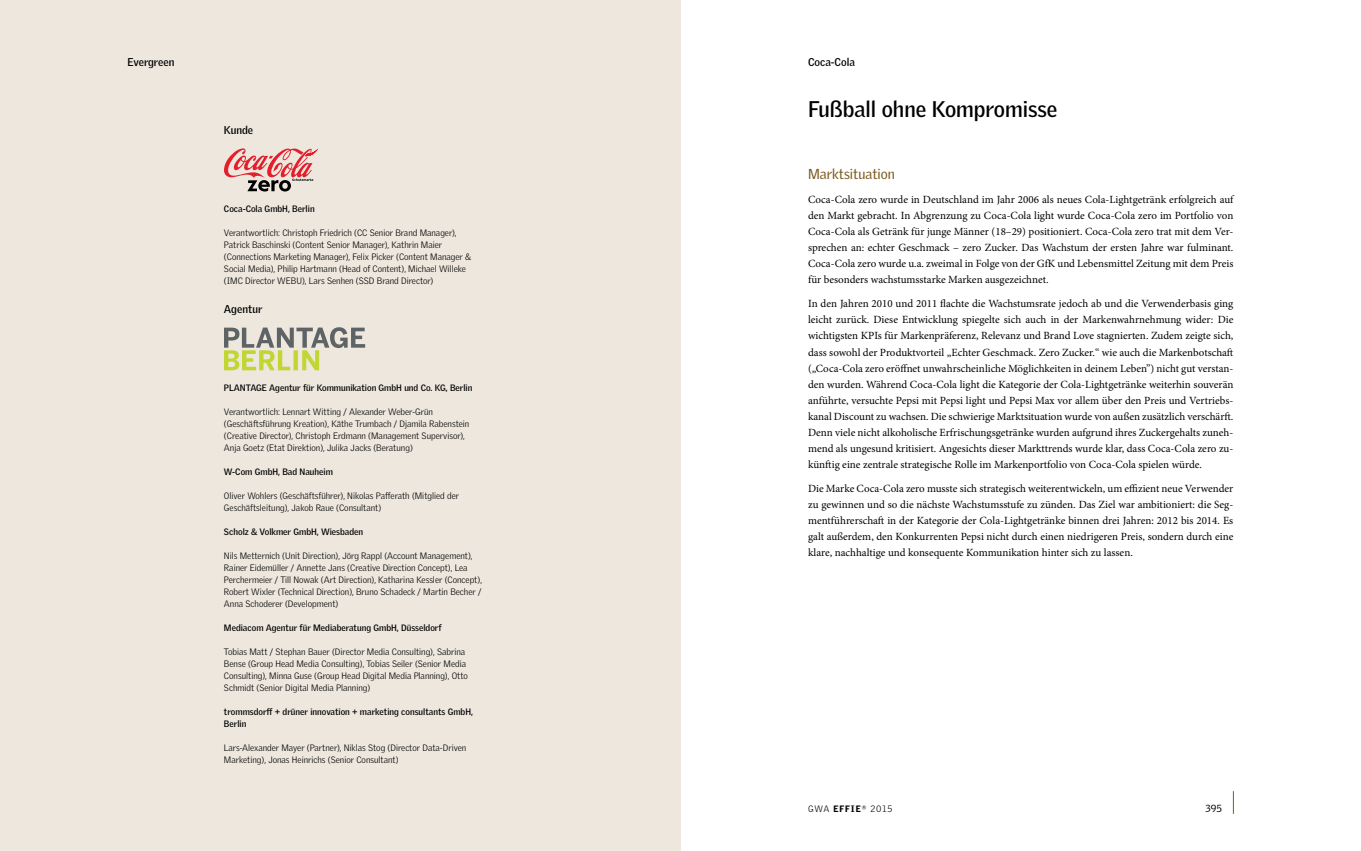
<style>
.page{position:relative;width:1361px;height:851px;background:#fff}
.page>*{position:absolute;margin:0;border:0;box-sizing:border-box;transform-origin:0 0}
.t1{font:700 22px "Griffith Gothic";color:#000}
.t2{font:14px "Griffith Gothic";color:#7b591a}
.t3{font:11px/16px "Minion Pro";color:#000;text-align:justify}
.t4{font:700 11px "Griffith Gothic";color:#000}
.t5{font:10px "Griffith Gothic";color:#000}
.t6{font:300 9px/12px "Griffith Gothic";color:#000}
.t7{font:700 9px/12px "Griffith Gothic";color:#000}
.s1{font-weight:900}
.s2{font-weight:400}
</style>
<div class="page">
<svg style="left:1233px;top:791px;width:1px;height:22px"></svg>
<div style="left:0;top:0;width:680px;height:850px;background:#ede7de"></div>
<svg style="left:224px;top:148px;width:94px;height:43px"></svg>
<svg style="left:224px;top:327px;width:141px;height:43px"></svg>
<p class="t4" style="left:128px;top:55px;width:48px">Evergreen</p>
<p class="t4" style="left:224px;top:124px;width:31px">Kunde</p>
<p class="t7" style="left:224px;top:203px;width:92px">Coca-Cola GmbH, Berlin</p>
<p class="t6" style="left:224px;top:227px;width:249px">Verantwortlich: Christoph Friedrich (CC Senior Brand Manager), Patrick Baschinski (Content Senior Manager), Kathrin Maier (Connections Marketing Manager), Felix Picker (Content Manager &amp; Social Media), Philip Hartmann (Head of Content), Michael Willeke (IMC Director WEBU), Lars Senhen (SSD Brand Director)</p>
<p class="t4" style="left:224px;top:302px;width:40px">Agentur</p>
<p class="t7" style="left:224px;top:381px;width:250px">PLANTAGE Agentur für Kommunikation GmbH und Co. KG, Berlin</p>
<p class="t6" style="left:224px;top:405px;width:247px">Verantwortlich: Lennart Witting / Alexander Weber-Grün (Geschäftsführung Kreation), Käthe Trumbach / Djamila Rabenstein (Creative Director), Christoph Erdmann (Management Supervisor), Anja Goetz (Etat Direktion), Julika Jacks (Beratung)</p>
<p class="t7" style="left:224px;top:465px;width:110px">W-Com GmbH, Bad Nauheim</p>
<p class="t6" style="left:224px;top:489px;width:237px">Oliver Wohlers (Geschäftsführer), Nikolas Pafferath (Mitglied der<br>Geschäftsleitung), Jakob Raue (Consultant)</p>
<p class="t7" style="left:224px;top:525px;width:141px">Scholz &amp; Volkmer GmbH, Wiesbaden</p>
<p class="t6" style="left:224px;top:549px;width:259px">Nils Metternich (Unit Direction), Jörg Rappl (Account Management), Rainer Eidemüller / Annette Jans (Creative Direction Concept), Lea Perchermeier / Till Nowak (Art Direction), Katharina Kessler (Concept), Robert Wixler (Technical Direction), Bruno Schadeck / Martin Becher / Anna Schoderer (Development)</p>
<p class="t7" style="left:224px;top:621px;width:219px">Mediacom Agentur für Mediaberatung GmbH, Düsseldorf</p>
<p class="t6" style="left:224px;top:645px;width:245px">Tobias Matt / Stephan Bauer (Director Media Consulting), Sabrina Bense (Group Head Media Consulting), Tobias Seiler (Senior Media Consulting), Minna Guse (Group Head Digital Media Planning), Otto Schmidt (Senior Digital Media Planning)</p>
<p class="t7" style="left:224px;top:705px;width:250px">trommsdorff + drüner innovation + marketing consultants GmbH,<br>Berlin</p>
<p class="t6" style="left:224px;top:741px;width:244px">Lars-Alexander Mayer (Partner), Niklas Stog (Director Data-Driven<br>Marketing), Jonas Heinrichs (Senior Consultant)</p>
<p class="t4" style="left:808px;top:55px;width:48px">Coca-Cola</p>
<h1 class="t1" style="left:808px;top:96px;width:251px">Fußball ohne Kompromisse</h1>
<p class="t2" style="left:808px;top:166px;width:88px">Marktsituation</p>
<p class="t3" style="left:808px;top:192px;width:427px">Coca-Cola zero wurde in Deutschland im Jahr 2006 als neues Cola-Lightgetränk erfolgreich auf den Markt gebracht. In Abgrenzung zu Coca-Cola light wurde Coca-Cola zero im Portfolio von Coca-Cola als Getränk für junge Männer (18–29) positioniert. Coca-Cola zero trat mit dem Ver&shy;sprechen an: echter Geschmack – zero Zucker. Das Wachstum der ersten Jahre war fulminant.<br>Coca-Cola zero wurde u.a. zweimal in Folge von der GfK und Lebensmittel Zeitung mit dem Preis für besonders wachstumsstarke Marken ausgezeichnet.</p>
<p class="t3" style="left:808px;top:296px;width:427px">In den Jahren 2010 und 2011 flachte die Wachstumsrate jedoch ab und die Verwenderbasis ging leicht zurück. Diese Entwicklung spiegelte sich auch in der Markenwahrnehmung wider: Die wichtigsten KPIs für Markenpräferenz, Relevanz und Brand Love stagnierten. Zudem zeigte sich, dass sowohl der Produktvorteil „Echter Geschmack. Zero Zucker.“ wie auch die Markenbotschaft („Coca-Cola zero eröffnet unwahrscheinliche Möglichkeiten in deinem Leben”) nicht gut verstan&shy;den wurden. Während Coca-Cola light die Kategorie der Cola-Lightgetränke weiterhin souverän anführte, versuchte Pepsi mit Pepsi light und Pepsi Max vor allem über den Preis und Vertriebs&shy;kanal Discount zu wachsen. Die schwierige Marktsituation wurde von außen zusätzlich verschärft.<br>Denn viele nicht alkoholische Erfrischungsgetränke wurden aufgrund ihres Zuckergehalts zuneh&shy;mend als ungesund kritisiert. Angesichts dieser Markttrends wurde klar, dass Coca-Cola zero zu&shy;künftig eine zentrale strategische Rolle im Markenportfolio von Coca-Cola spielen würde.</p>
<p class="t3" style="left:808px;top:480px;width:427px">Die Marke Coca-Cola zero musste sich strategisch weiterentwickeln, um effizient neue Verwender zu gewinnen und so die nächste Wachstumsstufe zu zünden. Das Ziel war ambitioniert: die Seg&shy;mentführerschaft in der Kategorie der Cola-Lightgetränke binnen drei Jahren: 2012 bis 2014. Es galt außerdem, den Konkurrenten Pepsi nicht durch einen niedrigeren Preis, sondern durch eine klare, nachhaltige und konsequente Kommunikation hinter sich zu lassen.</p>
<p class="t6" style="left:808px;top:802px;width:86px">GWA <span class="s1">EFFIE</span><span class="s2">®</span> 2015</p>
<p class="t5" style="left:1205px;top:802px;width:18px">395</p>
</div>
